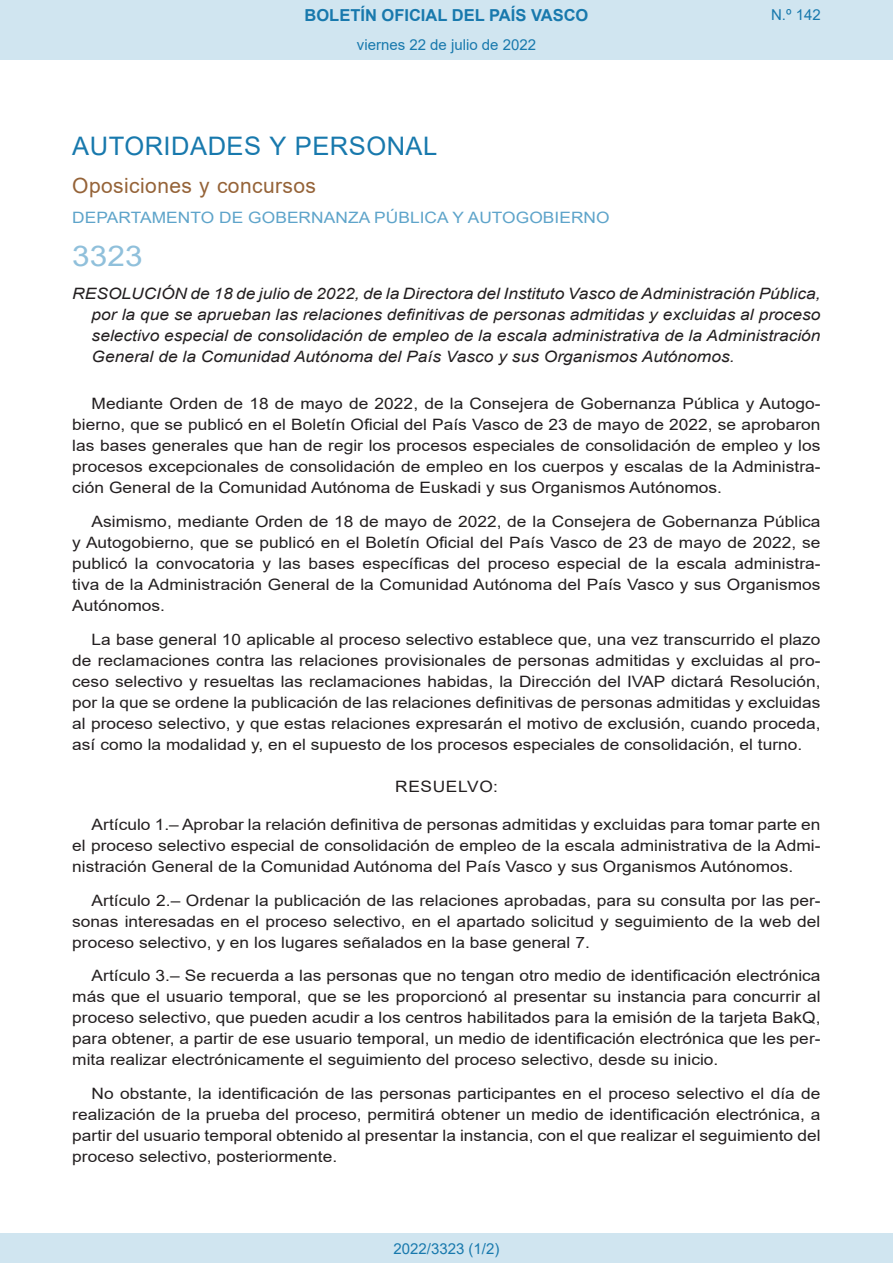
<style>
.page{position:relative;width:893px;height:1263px;background:#fff}
.page>*{position:absolute;margin:0;border:0;box-sizing:border-box;transform-origin:0 0}
.BOPVOrden{font:28.5px "Arial";color:#90c0db;scale:1.11 1}
.BOPVSeccion{font:25.5px "Arial";letter-spacing:.02em;color:#1879ad}
.BOPVSubseccion{font:21px "Arial";letter-spacing:.02em;color:#956338}
.t1{font:700 16.5px "Arial";color:#1879ad}
.BOPVDetalle{font:15.6px/21px "Arial";color:#231f20;text-align:justify;scale:1.11 1}
.BOPVTitulo{font:italic 15.6px/21px "Arial";color:#231f20;text-align:justify;scale:1.11 1}
.BOPVOrganismo{font:15.6px "Arial";letter-spacing:.005em;color:#5ea4ca;scale:1.11 1}
.BOPVClave{font:15.6px "Arial";letter-spacing:.035em;color:#231f20;scale:1.11 1}
.Paginacion_Centro{font:15px "Arial";color:#1879ad}
</style>
<div class="page">
<div style="left:0;top:0;width:893px;height:60px;background:#d0e5f0"></div>
<div style="left:0;top:1233px;width:893px;height:30px;background:#d0e5f0"></div>
<p class="t1" style="left:305px;top:3px;width:285px">BOLETÍN OFICIAL DEL PAÍS VASCO</p>
<p class="Paginacion_Centro" style="left:357px;top:35px;width:181px">viernes 22 de julio de 2022</p>
<p class="Paginacion_Centro" style="left:771px;top:5px;width:51px">N.º 142</p>
<p class="BOPVSeccion" style="left:72px;top:128px;width:366px">AUTORIDADES Y PERSONAL</p>
<p class="BOPVSubseccion" style="left:72px;top:171px;width:245px">Oposiciones y concursos</p>
<p class="BOPVOrganismo" style="left:72px;top:207px;width:486px">DEPARTAMENTO DE GOBERNANZA PÚBLICA Y AUTOGOBIERNO</p>
<p class="BOPVOrden" style="left:72px;top:236px;width:65px">3323</p>
<p class="BOPVTitulo" style="left:92px;top:284px;width:658px;text-indent:-19px">RESOLUCIÓN de 18 de julio de 2022, de la Directora del Instituto Vasco de Administración Pública, por la que se aprueban las relaciones definitivas de personas admitidas y excluidas al proceso selectivo especial de consolidación de empleo de la escala administrativa de la Administración General de la Comunidad Autónoma del País Vasco y sus Organismos Autónomos.</p>
<p class="BOPVDetalle" style="left:72px;top:393px;width:676px;text-indent:19px">Mediante Orden de 18 de mayo de 2022, de la Consejera de Gobernanza Pública y Autogo&shy;bierno, que se publicó en el Boletín Oficial del País Vasco de 23 de mayo de 2022, se aprobaron las bases generales que han de regir los procesos especiales de consolidación de empleo y los procesos excepcionales de consolidación de empleo en los cuerpos y escalas de la Administra&shy;ción General de la Comunidad Autónoma de Euskadi y sus Organismos Autónomos.</p>
<p class="BOPVDetalle" style="left:72px;top:511px;width:676px;text-indent:19px">Asimismo, mediante Orden de 18 de mayo de 2022, de la Consejera de Gobernanza Pública y Autogobierno, que se publicó en el Boletín Oficial del País Vasco de 23 de mayo de 2022, se publicó la convocatoria y las bases específicas del proceso especial de la escala administra&shy;tiva de la Administración General de la Comunidad Autónoma del País Vasco y sus Organismos Autónomos.</p>
<p class="BOPVDetalle" style="left:72px;top:628px;width:676px;text-indent:19px">La base general 10 aplicable al proceso selectivo establece que, una vez transcurrido el plazo de reclamaciones contra las relaciones provisionales de personas admitidas y excluidas al pro&shy;ceso selectivo y resueltas las reclamaciones habidas, la Dirección del IVAP dictará Resolución, por la que se ordene la publicación de las relaciones definitivas de personas admitidas y excluidas al proceso selectivo, y que estas relaciones expresarán el motivo de exclusión, cuando proceda, así como la modalidad y, en el supuesto de los procesos especiales de consolidación, el turno.</p>
<p class="BOPVClave" style="left:395px;top:775px;width:94px">RESUELVO:</p>
<p class="BOPVDetalle" style="left:72px;top:814px;width:676px;text-indent:19px">Artículo 1.– Aprobar la relación definitiva de personas admitidas y excluidas para tomar parte en el proceso selectivo especial de consolidación de empleo de la escala administrativa de la Admi&shy;nistración General de la Comunidad Autónoma del País Vasco y sus Organismos Autónomos.</p>
<p class="BOPVDetalle" style="left:72px;top:889px;width:676px;text-indent:19px">Artículo 2.– Ordenar la publicación de las relaciones aprobadas, para su consulta por las per&shy;sonas interesadas en el proceso selectivo, en el apartado solicitud y seguimiento de la web del proceso selectivo, y en los lugares señalados en la base general 7.</p>
<p class="BOPVDetalle" style="left:72px;top:965px;width:676px;text-indent:19px">Artículo 3.– Se recuerda a las personas que no tengan otro medio de identificación electrónica más que el usuario temporal, que se les proporcionó al presentar su instancia para concurrir al proceso selectivo, que pueden acudir a los centros habilitados para la emisión de la tarjeta BakQ, para obtener, a partir de ese usuario temporal, un medio de identificación electrónica que les per&shy;mita realizar electrónicamente el seguimiento del proceso selectivo, desde su inicio.</p>
<p class="BOPVDetalle" style="left:72px;top:1083px;width:676px;text-indent:19px">No obstante, la identificación de las personas participantes en el proceso selectivo el día de realización de la prueba del proceso, permitirá obtener un medio de identificación electrónica, a partir del usuario temporal obtenido al presentar la instancia, con el que realizar el seguimiento del proceso selectivo, posteriormente.</p>
<p class="Paginacion_Centro" style="left:393px;top:1238px;width:107px">2022/3323 (1/2)</p>
</div>
